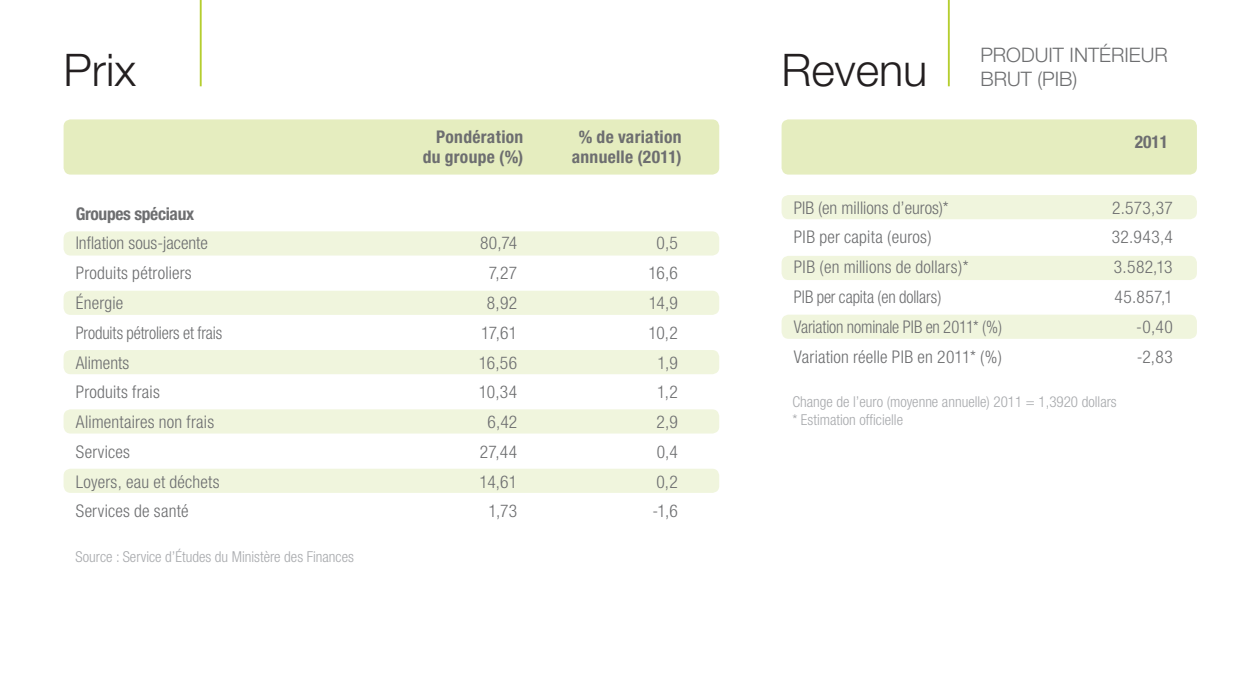
<style>
.page{position:relative;width:1260px;height:687px;background:#fff}
.page>*{position:absolute;margin:0;border:0;box-sizing:border-box;transform-origin:0 0}
.t1{font:300 45px "Helvetica Neue LT Std";color:#231f20}
.t2{font:300 20px/24px "Helvetica Neue LT Std";color:#6d6e70}
.t3{font:300 condensed 17.5px "Helvetica Neue";letter-spacing:.01em;color:#6d6e70}
.t4{font:300 condensed 17.5px "Helvetica Neue";letter-spacing:.01em;color:#6d6e70;scale:.95 1}
.t5{font:700 condensed 17.5px/20px "Helvetica Neue LT Std";letter-spacing:.02em;color:#6d6e70;text-align:right}
.t6{font:300 condensed 17.5px "Helvetica Neue";letter-spacing:-.01em;color:#6d6e70;scale:.95 1}
.t7{font:700 condensed 17.5px "Helvetica Neue";letter-spacing:-.02em;color:#6d6e70}
.t8{font:300 condensed 17.5px "Helvetica Neue LT Std";letter-spacing:.015em;color:#6d6e70}
.t9{font:300 condensed 15px/18px "Helvetica Neue";color:#a7a9ac}
</style>
<div class="page">
<div style="left:64px;top:291px;width:655px;height:24px;background:#f0f5dd;border-radius:7px"></div>
<div style="left:64px;top:409px;width:655px;height:25px;background:#f0f5dd;border-radius:7px"></div>
<div style="left:64px;top:231px;width:655px;height:25px;background:#f0f5dd;border-radius:7px"></div>
<div style="left:64px;top:350px;width:655px;height:24px;background:#f0f5dd;border-radius:7px"></div>
<div style="left:64px;top:469px;width:655px;height:24px;background:#f0f5dd;border-radius:7px"></div>
<div style="left:64px;top:119px;width:655px;height:56px;background:#e5edbf;border-radius:7px"></div>
<div style="left:782px;top:119px;width:415px;height:56px;background:#e5edbf;border-radius:7px"></div>
<div style="left:782px;top:195px;width:415px;height:24px;background:#f0f5dd;border-radius:7px"></div>
<div style="left:782px;top:315px;width:415px;height:24px;background:#f0f5dd;border-radius:7px"></div>
<div style="left:782px;top:256px;width:415px;height:24px;background:#f0f5dd;border-radius:7px"></div>
<hr style="left:200px;top:0;width:2px;height:86px;background:#b5ce2f">
<hr style="left:948px;top:0;width:2px;height:86px;background:#b5ce2f">
<h1 class="t1" style="left:64px;top:54px;width:74px">Prix</h1>
<h1 class="t1" style="left:782px;top:54px;width:147px">Revenu</h1>
<p class="t2" style="left:980px;top:46px;width:189px">PRODUIT INTÉRIEUR<br>BRUT (PIB)</p>
<p class="t5" style="left:423px;top:129px;width:102px">Pondération du groupe (%)</p>
<p class="t5" style="left:572px;top:129px;width:111px;text-align:center">% de variation annuelle (2011)</p>
<p class="t7" style="left:76px;top:207px;width:120px">Groupes spéciaux</p>
<p class="t3" style="left:76px;top:237px;width:134px">Inflation sous-jacente</p>
<p class="t3" style="left:480px;top:237px;width:39px">80,74</p>
<p class="t3" style="left:656px;top:237px;width:23px">0,5</p>
<p class="t3" style="left:76px;top:267px;width:117px">Produits pétroliers</p>
<p class="t3" style="left:489px;top:267px;width:30px">7,27</p>
<p class="t3" style="left:649px;top:267px;width:31px">16,6</p>
<p class="t3" style="left:76px;top:297px;width:49px">Énergie</p>
<p class="t3" style="left:487px;top:297px;width:32px">8,92</p>
<p class="t3" style="left:649px;top:297px;width:31px">14,9</p>
<p class="t4" style="left:76px;top:326px;width:156px">Produits pétroliers et frais</p>
<p class="t3" style="left:481px;top:326px;width:38px">17,61</p>
<p class="t3" style="left:648px;top:326px;width:31px">10,2</p>
<p class="t3" style="left:76px;top:356px;width:55px">Aliments</p>
<p class="t3" style="left:479px;top:356px;width:40px">16,56</p>
<p class="t3" style="left:657px;top:356px;width:22px">1,9</p>
<p class="t3" style="left:76px;top:386px;width:86px">Produits frais</p>
<p class="t3" style="left:479px;top:386px;width:40px">10,34</p>
<p class="t3" style="left:657px;top:386px;width:22px">1,2</p>
<p class="t3" style="left:76px;top:416px;width:140px">Alimentaires non frais</p>
<p class="t3" style="left:488px;top:416px;width:31px">6,42</p>
<p class="t3" style="left:657px;top:416px;width:23px">2,9</p>
<p class="t8" style="left:76px;top:442px;width:56px">Services</p>
<p class="t3" style="left:480px;top:445px;width:39px">27,44</p>
<p class="t3" style="left:657px;top:445px;width:23px">0,4</p>
<p class="t3" style="left:76px;top:475px;width:145px">Loyers, eau et déchets</p>
<p class="t3" style="left:480px;top:475px;width:39px">14,61</p>
<p class="t3" style="left:656px;top:475px;width:23px">0,2</p>
<p class="t3" style="left:76px;top:505px;width:114px">Services de santé</p>
<p class="t3" style="left:489px;top:505px;width:30px">1,73</p>
<p class="t3" style="left:653px;top:505px;width:27px">-1,6</p>
<p class="t9" style="left:76px;top:549px;width:280px">Source : Service d’Études du Ministère des Finances</p>
<p class="t7" style="left:1135px;top:136px;width:35px">2011</p>
<p class="t3" style="left:794px;top:201px;width:157px">PIB (en millions d’euros)*</p>
<p class="t3" style="left:1112px;top:201px;width:62px">2.573,37</p>
<p class="t3" style="left:794px;top:231px;width:140px">PIB per capita (euros)</p>
<p class="t3" style="left:1112px;top:231px;width:63px">32.943,4</p>
<p class="t3" style="left:794px;top:261px;width:177px">PIB (en millions de dollars)*</p>
<p class="t3" style="left:1114px;top:261px;width:60px">3.582,13</p>
<p class="t4" style="left:794px;top:290px;width:157px">PIB per capita (en dollars)</p>
<p class="t3" style="left:1114px;top:290px;width:60px">45.857,1</p>
<p class="t6" style="left:794px;top:320px;width:221px">Variation nominale PIB en 2011* (%)</p>
<p class="t3" style="left:1136px;top:320px;width:38px">-0,40</p>
<p class="t3" style="left:794px;top:350px;width:210px">Variation réelle PIB en 2011* (%)</p>
<p class="t3" style="left:1137px;top:350px;width:38px">-2,83</p>
<p class="t9" style="left:792px;top:394px;width:326px">Change de l’euro (moyenne annuelle) 2011 = 1,3920 dollars * Estimation officielle</p>
</div>
